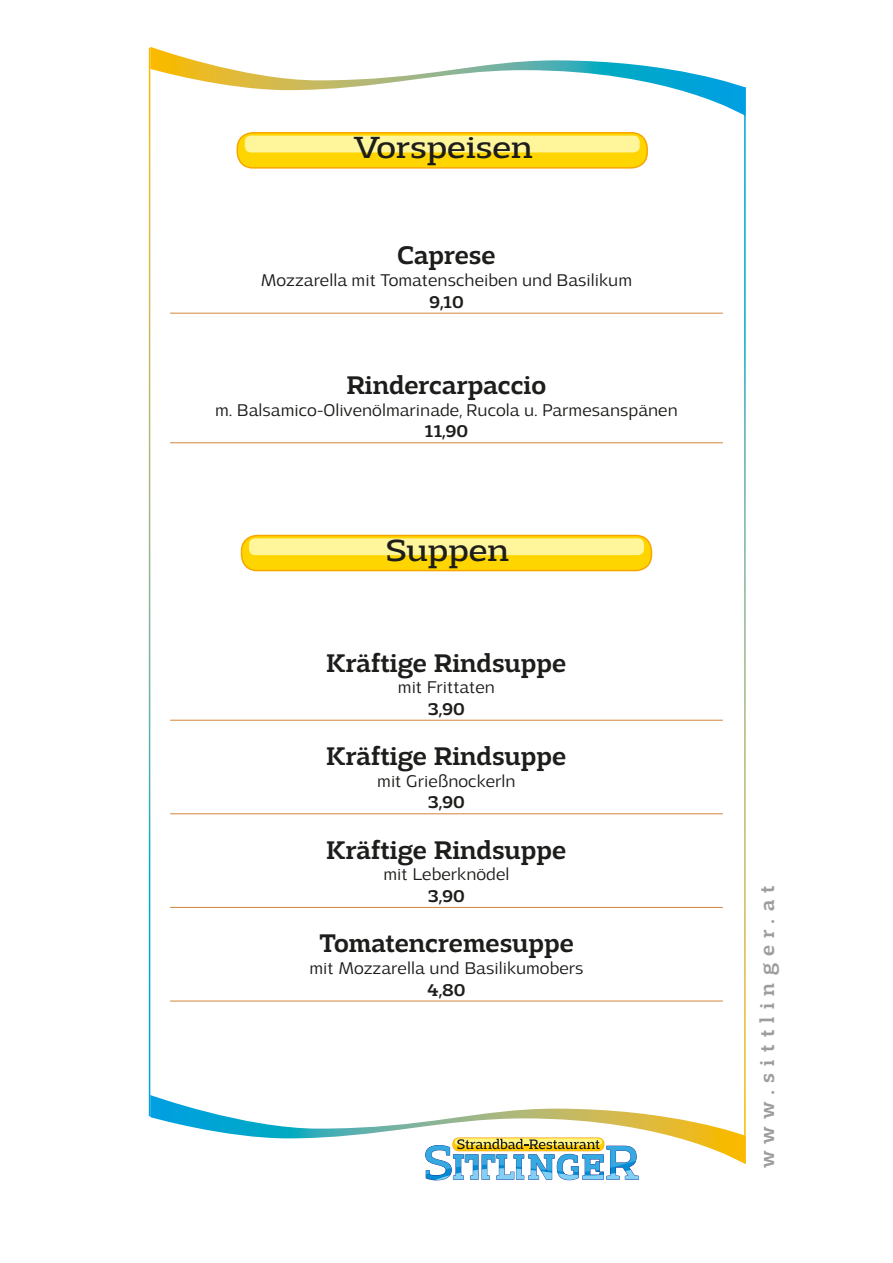
<style>
.page{position:relative;width:893px;height:1263px;background:#fff}
.page>*{position:absolute;margin:0;border:0;box-sizing:border-box;transform-origin:0 0}
.t1{font:32.4px "Adria Slab";color:#1d1d1b;scale:1.11 1}
.t2{font:500 27px "Adria Slab";color:#1d1d1b}
.t3{font:500 21px "Adria Slab";letter-spacing:.35em;color:#9d9d9c}
.t4{font:300 18px "Adria Grotesk";color:#1d1d1b}
.t5{font:500 18px "Adria Slab";color:#1d1d1b}
</style>
<div class="page">
<svg style="left:150px;top:1095px;width:596px;height:85px"></svg>
<svg style="left:150px;top:47px;width:594px;height:69px"></svg>
<hr style="left:744px;top:87px;width:2px;height:1076px;background:#fff">
<hr style="left:170px;top:313px;width:553px;height:1px;background:#d2863c">
<hr style="left:170px;top:442px;width:553px;height:1px;background:#d2863c">
<div style="left:237px;top:133px;width:410px;height:35px;background:#ffd500;border-radius:16px"></div>
<div style="left:237px;top:132px;width:411px;height:37px;border:2px solid #f7a600;border-radius:16px"></div>
<div style="left:245px;top:136px;width:395px;height:16px;background:#fff69b;border-radius:6px"></div>
<hr style="left:170px;top:720px;width:553px;height:1px;background:#d2863c">
<hr style="left:170px;top:813px;width:553px;height:1px;background:#d2863c">
<hr style="left:170px;top:907px;width:553px;height:1px;background:#d2863c">
<hr style="left:170px;top:1001px;width:553px;height:1px;background:#d2863c">
<div style="left:242px;top:535px;width:409px;height:36px;background:#ffd500;border-radius:16px"></div>
<div style="left:241px;top:535px;width:411px;height:36px;border:2px solid #f7a600;border-radius:16px"></div>
<div style="left:249px;top:538px;width:395px;height:17px;background:#fff69b;border-radius:6px"></div>
<h1 class="t1" style="left:353px;top:129px;width:163px">Vorspeisen</h1>
<h2 class="t2" style="left:397px;top:240px;width:100px">Caprese</h2>
<p class="t4" style="left:261px;top:270px;width:373px">Mozzarella mit Tomatenscheiben und Basilikum</p>
<p class="t5" style="left:429px;top:291px;width:36px">9,10</p>
<h2 class="t2" style="left:347px;top:370px;width:201px">Rindercarpaccio</h2>
<p class="t4" style="left:215px;top:399px;width:464px">m. Balsamico-Olivenölmarinade, Rucola u. Parmesanspänen</p>
<p class="t5" style="left:425px;top:421px;width:45px">11,90</p>
<h1 class="t1" style="left:386px;top:532px;width:113px">Suppen</h1>
<h2 class="t2" style="left:327px;top:647px;width:241px">Kräftige Rindsuppe</h2>
<p class="t4" style="left:398px;top:677px;width:99px">mit Frittaten</p>
<p class="t5" style="left:428px;top:698px;width:39px">3,90</p>
<h2 class="t2" style="left:327px;top:740px;width:241px">Kräftige Rindsuppe</h2>
<p class="t4" style="left:377px;top:770px;width:140px">mit Grießnockerln</p>
<p class="t5" style="left:428px;top:792px;width:39px">3,90</p>
<h2 class="t2" style="left:327px;top:834px;width:241px">Kräftige Rindsuppe</h2>
<p class="t4" style="left:383px;top:864px;width:128px">mit Leberknödel</p>
<p class="t5" style="left:428px;top:885px;width:39px">3,90</p>
<h2 class="t2" style="left:319px;top:928px;width:256px">Tomatencremesuppe</h2>
<p class="t4" style="left:309px;top:958px;width:276px">mit Mozzarella und Basilikumobers</p>
<p class="t5" style="left:427px;top:979px;width:40px">4,80</p>
<p class="t3" style="left:755px;top:1168px;width:284px;rotate:-90deg">www.sittlinger.at</p>
</div>
